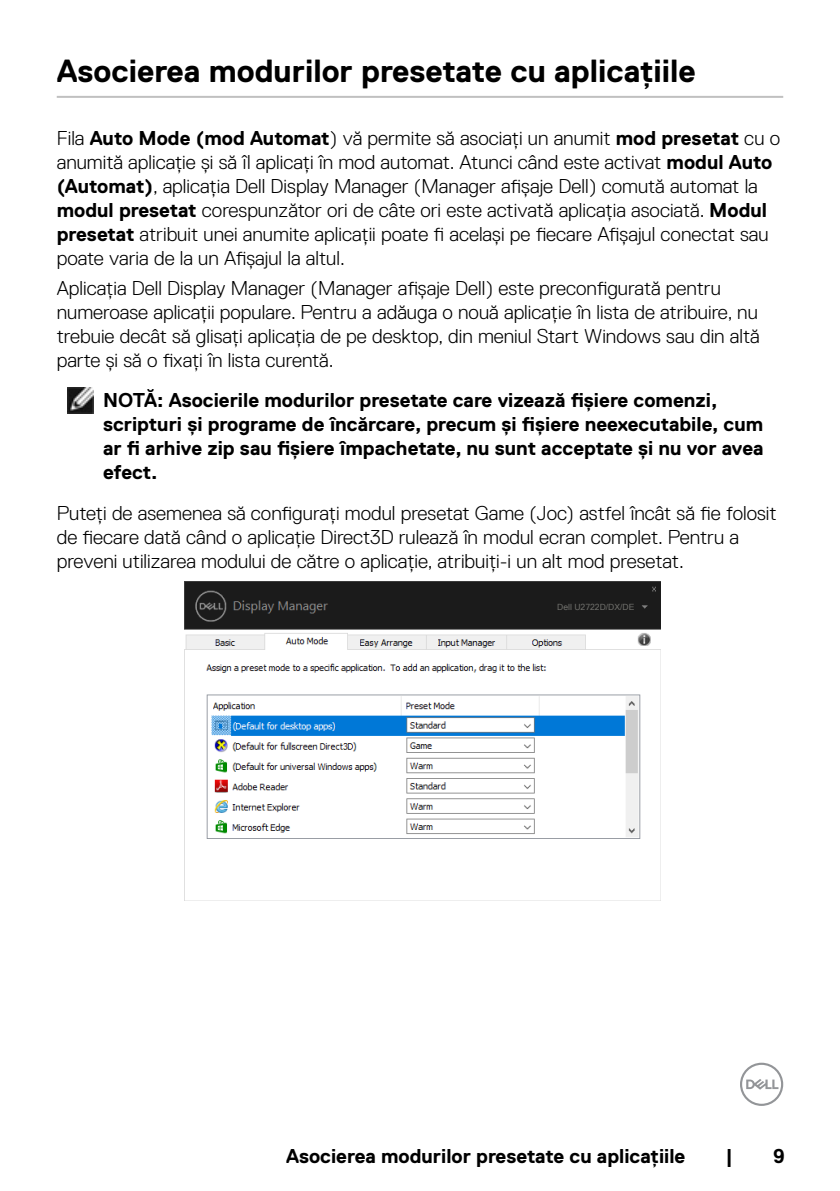
<style>
.page{position:relative;width:840px;height:1191px;background:#fff}
.page>*{position:absolute;margin:0;border:0;box-sizing:border-box;transform-origin:0 0}
.t1{font:700 32px "Dell Replica";color:#000}
.t2{font:300 20px/24px "Dell Replica";color:#000}
.t3{font:700 20px/24px "Dell Replica";color:#000}
.t4{font:8.6px "Microsoft Sans Serif";color:#6f6f6b}
.s1{font-weight:700}
</style>
<div class="page">
<svg style="left:740px;top:1062px;width:42px;height:44px"></svg>
<hr style="left:57px;top:96px;width:725px;height:2px;background:#c0c0c0">
<img style="left:67px;top:388px;width:26px;height:25px">
<img style="left:184px;top:582px;width:476px;height:318px">
<div style="left:553px;top:601px;width:84px;height:12px;background:#1b1b1b"></div>
<h1 class="t1" style="left:57px;top:53px;width:640px">Asocierea modurilor presetate cu aplicațiile</h1>
<p class="t2" style="left:57px;top:127px;width:724px">Fila <span class="s1">Auto Mode (mod Automat</span>) vă permite să asociați un anumit <span class="s1">mod presetat</span> cu o anumită aplicație și să îl aplicați în mod automat. Atunci când este activat <span class="s1">modul Auto (Automat)</span>, aplicația Dell Display Manager (Manager afișaje Dell) comută automat la <span class="s1">modul presetat</span> corespunzător ori de câte ori este activată aplicația asociată. <span class="s1">Modul presetat</span> atribuit unei anumite aplicații poate fi același pe fiecare Afișajul conectat sau poate varia de la un Afișajul la altul.</p>
<p class="t2" style="left:57px;top:276px;width:704px">Aplicația Dell Display Manager (Manager afișaje Dell) este preconfigurată pentru numeroase aplicații populare. Pentru a adăuga o nouă aplicație în lista de atribuire, nu trebuie decât să glisați aplicația de pe desktop, din meniul Start Windows sau din altă parte și să o fixați în lista curentă.</p>
<p class="t3" style="left:103px;top:388px;width:661px">NOTĂ: Asocierile modurilor presetate care vizează fișiere comenzi, scripturi și programe de încărcare, precum și fișiere neexecutabile, cum ar fi arhive zip sau fișiere împachetate, nu sunt acceptate și nu vor avea efect.</p>
<p class="t2" style="left:57px;top:501px;width:721px">Puteţi de asemenea să configuraţi modul presetat Game (Joc) astfel încât să fie folosit de fiecare dată când o aplicaţie Direct3D rulează în modul ecran complet. Pentru a preveni utilizarea modului de către o aplicaţie, atribuiţi-i un alt mod presetat.</p>
<p class="t4" style="left:557px;top:601px;width:79px">Dell U2722D/DX/DE</p>
<p class="t3" style="left:286px;top:1143px;width:400px">Asocierea modurilor presetate cu aplicațiile</p>
<p class="t3" style="left:725px;top:1143px;width:9px">|</p>
<p class="t3" style="left:772px;top:1143px;width:13px">9</p>
</div>
